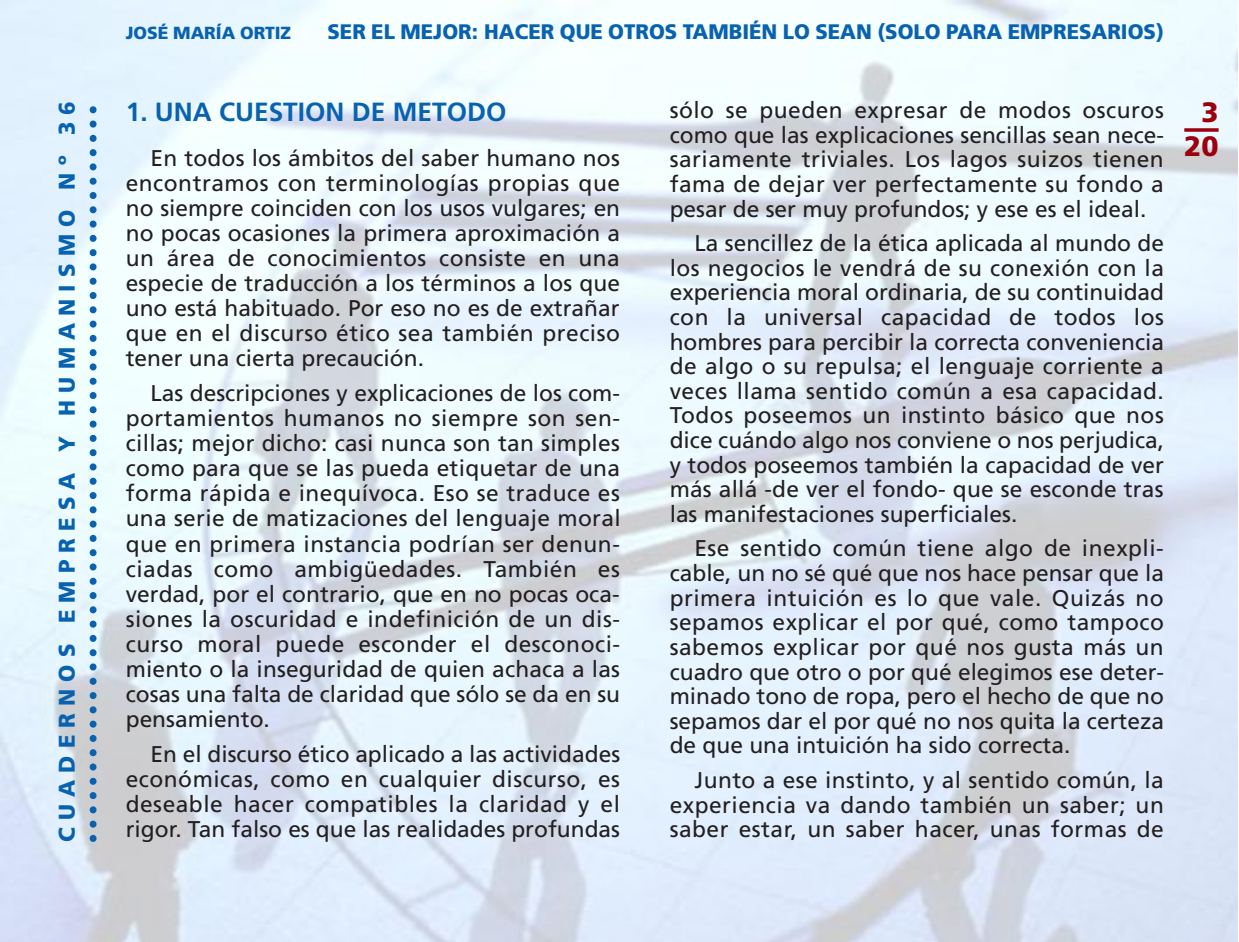
<style>
.page{position:relative;width:1239px;height:942px;background:#fff}
.page>*{position:absolute;margin:0;border:0;box-sizing:border-box;transform-origin:0 0}
.t1{font:900 28px/33.6px "Frutiger";color:#9c000d;text-align:right}
.t2{font:700 26.25px "Frutiger";color:#0862b0}
.t3{font:22.75px/24.7px "Frutiger";color:#231f20;text-align:justify}
.t4{font:900 22.75px "Frutiger";letter-spacing:.325em;color:#0862b0}
.t5{font:900 21px "Frutiger";color:#0862b0}
.t6{font:900 17.5px "Frutiger";color:#0862b0}
</style>
<div class="page">
<img style="left:1px;top:0;width:1236px;height:942px">
<svg style="left:1184px;top:128px;width:35px;height:4px"></svg>
<svg style="left:90px;top:101px;width:7px;height:737px;background:#92bbda"></svg>
<p class="t4" style="left:58px;top:842px;width:742px;rotate:-90deg">CUADERNOS EMPRESA Y HUMANISMO Nº 36</p>
<p class="t6" style="left:126px;top:26px;width:167px">JOSÉ MARÍA ORTIZ</p>
<p class="t5" style="left:327px;top:23px;width:838px">SER EL MEJOR: HACER QUE OTROS TAMBIÉN LO SEAN (SOLO PARA EMPRESARIOS)</p>
<p class="t2" style="left:126px;top:101px;width:382px">1. UNA CUESTION DE METODO</p>
<p class="t3" style="left:126px;top:147px;width:496px;text-indent:25px">En todos los ámbitos del saber humano nos encontramos con terminologías propias que no siempre coinciden con los usos vulgares; en no pocas ocasiones la primera aproximación a un área de conocimientos consiste en una especie de traducción a los términos a los que uno está habituado. Por eso no es de extrañar que en el discurso ético sea también preciso tener una cierta precaución.</p>
<p class="t3" style="left:126px;top:382px;width:496px;text-indent:25px">Las descripciones y explicaciones de los com&shy;portamientos humanos no siempre son sen&shy;cillas; mejor dicho: casi nunca son tan simples como para que se las pueda etiquetar de una forma rápida e inequívoca. Eso se traduce es una serie de matizaciones del lenguaje moral que en primera instancia podrían ser denun&shy;ciadas como ambigüedades. También es verdad, por el contrario, que en no pocas oca&shy;siones la oscuridad e indefinición de un dis&shy;curso moral puede esconder el desconoci&shy;miento o la inseguridad de quien achaca a las cosas una falta de claridad que sólo se da en su pensamiento.</p>
<p class="t3" style="left:126px;top:743px;width:496px;text-indent:25px">En el discurso ético aplicado a las actividades económicas, como en cualquier discurso, es deseable hacer compatibles la claridad y el rigor. Tan falso es que las realidades profundas</p>
<p class="t3" style="left:670px;top:100px;width:496px">sólo se pueden expresar de modos oscuros como que las explicaciones sencillas sean nece&shy;sariamente triviales. Los lagos suizos tienen fama de dejar ver perfectamente su fondo a pesar de ser muy profundos; y ese es el ideal.</p>
<p class="t3" style="left:670px;top:232px;width:496px;text-indent:25px">La sencillez de la ética aplicada al mundo de los negocios le vendrá de su conexión con la experiencia moral ordinaria, de su continuidad con la universal capacidad de todos los hombres para percibir la correcta conveniencia de algo o su repulsa; el lenguaje corriente a veces llama sentido común a esa capacidad.<br>Todos poseemos un instinto básico que nos dice cuándo algo nos conviene o nos perjudica, y todos poseemos también la capacidad de ver más allá -de ver el fondo- que se esconde tras las manifestaciones superficiales.</p>
<p class="t3" style="left:670px;top:538px;width:496px;text-indent:25px">Ese sentido común tiene algo de inexpli&shy;cable, un no sé qué que nos hace pensar que la primera intuición es lo que vale. Quizás no sepamos explicar el por qué, como tampoco sabemos explicar por qué nos gusta más un cuadro que otro o por qué elegimos ese deter&shy;minado tono de ropa, pero el hecho de que no sepamos dar el por qué no nos quita la certeza de que una intuición ha sido correcta.</p>
<p class="t3" style="left:670px;top:769px;width:496px;text-indent:25px">Junto a ese instinto, y al sentido común, la experiencia va dando también un saber; un saber estar, un saber hacer, unas formas de</p>
<p class="t1" style="left:1184px;top:98px;width:36px">3<br>20</p>
</div>
